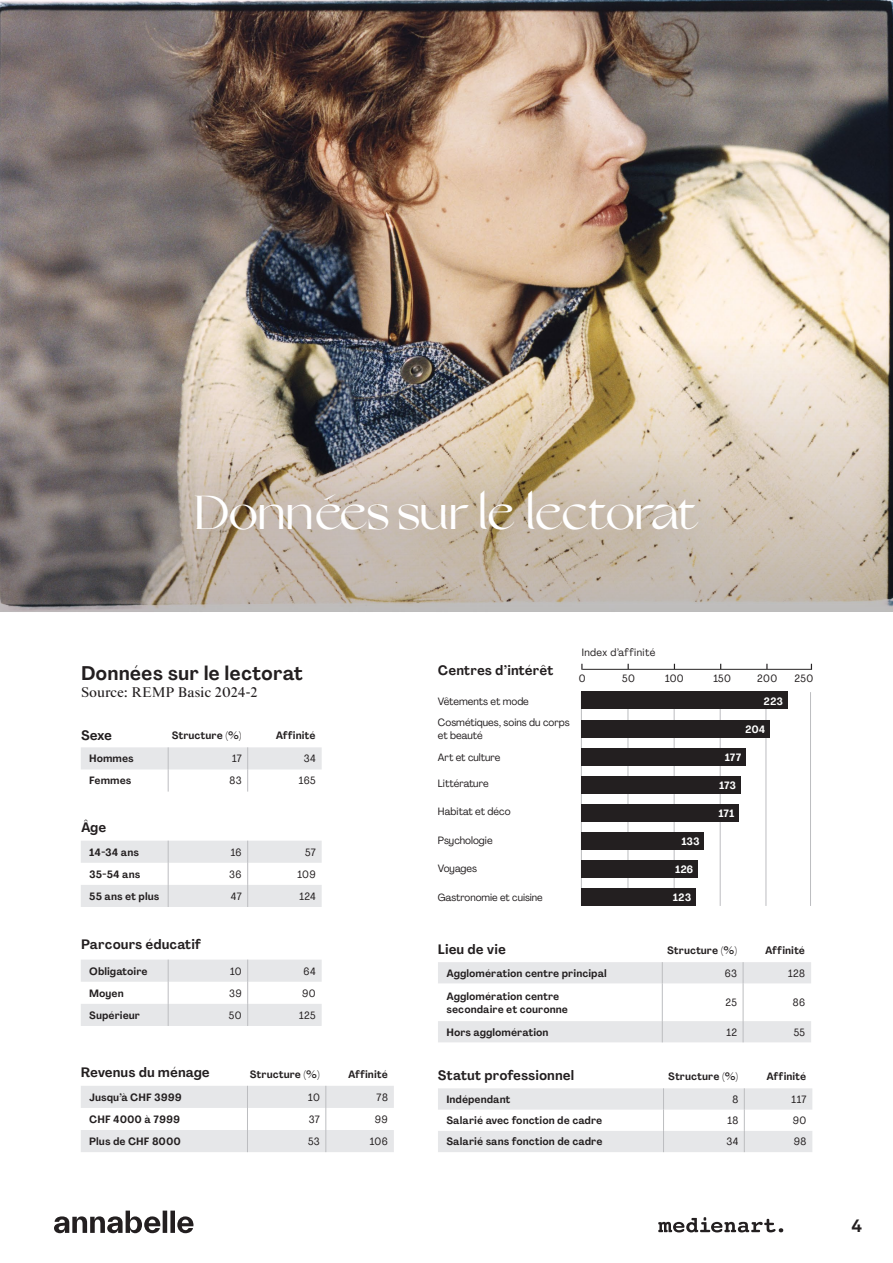
<style>
.page{position:relative;width:893px;height:1263px;background:#fff}
.page>*{position:absolute;margin:0;border:0;box-sizing:border-box;transform-origin:0 0}
.t1{font:48px "Grand Slang";letter-spacing:-.015em;color:#fff}
.t2{font:700 19.5px "Agrandir Text";color:#231f20;scale:1.04 1}
.t3{font:700 18px "Akkurat Std";color:#231f20}
.t4{font:14.25px "Starling";color:#231f20}
.t5{font:700 13.5px "Agrandir Text";color:#231f20;scale:1.04 1}
.t6{font:700 10.5px/12.6px "Agrandir Text";color:#231f20;scale:1.04 1}
.t7{font:condensed 10.5px/21.5px "Agrandir";color:#231f20;scale:1.04 1}
.t8{font:700 10.5px "Agrandir Text";color:#fff;scale:1.04 1}
.t9{font:condensed 10.5px "Agrandir";letter-spacing:.04em;color:#231f20;scale:1.04 1}
.t10{font:condensed 10.35px "Agrandir";color:#231f20;scale:1.04 1}
</style>
<div class="page">
<svg style="left:54px;top:1210px;width:140px;height:23px"></svg>
<svg style="left:658px;top:1217px;width:125px;height:15px"></svg>
<img style="left:0;top:0;width:893px;height:336px">
<img style="left:0;top:336px;width:893px;height:276px">
<svg style="left:81px;top:747px;width:241px;height:44px"></svg>
<svg style="left:81px;top:841px;width:241px;height:66px"></svg>
<svg style="left:81px;top:959px;width:241px;height:67px"></svg>
<svg style="left:81px;top:1086px;width:313px;height:66px"></svg>
<svg style="left:438px;top:962px;width:373px;height:80px"></svg>
<svg style="left:438px;top:1088px;width:374px;height:64px"></svg>
<hr style="left:582px;top:669px;width:230px;height:1px;background:#262324">
<div style="left:138px;top:440px;width:609px;height:149px;background:#231f20;opacity:.75"></div>
<hr style="left:581px;top:692px;width:1px;height:214px;background:#bcbdc0">
<hr style="left:628px;top:692px;width:1px;height:214px;background:#bcbdc0">
<hr style="left:674px;top:692px;width:1px;height:214px;background:#bcbdc0">
<hr style="left:720px;top:692px;width:1px;height:214px;background:#bcbdc0">
<hr style="left:766px;top:692px;width:1px;height:214px;background:#bcbdc0">
<hr style="left:810px;top:692px;width:1px;height:214px;background:#bcbdc0">
<div style="left:581px;top:692px;width:206px;height:17px;background:#231f20"></div>
<div style="left:581px;top:720px;width:189px;height:17px;background:#231f20"></div>
<div style="left:581px;top:748px;width:164px;height:17px;background:#231f20"></div>
<div style="left:581px;top:832px;width:123px;height:17px;background:#231f20"></div>
<div style="left:581px;top:860px;width:117px;height:17px;background:#231f20"></div>
<div style="left:581px;top:889px;width:115px;height:17px;background:#231f20"></div>
<div style="left:581px;top:776px;width:159px;height:17px;background:#231f20"></div>
<div style="left:581px;top:804px;width:158px;height:17px;background:#231f20"></div>
<h1 class="t1" style="left:192px;top:485px;width:509px">Données sur le lectorat</h1>
<h2 class="t2" style="left:81px;top:661px;width:215px">Données sur le lectorat</h2>
<h3 class="t4" style="left:81px;top:684px;width:178px">Source: REMP Basic 2024-2</h3>
<p class="t5" style="left:81px;top:727px;width:31px">Sexe</p>
<p class="t6" style="left:172px;top:729px;width:69px">Structure (%)</p>
<p class="t6" style="left:276px;top:729px;width:40px">Affinité</p>
<p class="t6" style="left:89px;top:752px;width:44px">Hommes</p>
<p class="t7" style="left:232px;top:748px;width:11px">17</p>
<p class="t7" style="left:304px;top:748px;width:13px">34</p>
<p class="t6" style="left:89px;top:774px;width:42px">Femmes</p>
<p class="t7" style="left:230px;top:770px;width:13px">83</p>
<p class="t7" style="left:299px;top:770px;width:18px">165</p>
<p class="t5" style="left:81px;top:819px;width:26px">Âge</p>
<p class="t6" style="left:89px;top:846px;width:49px">14-34 ans</p>
<p class="t7" style="left:231px;top:841px;width:12px">16</p>
<p class="t7" style="left:305px;top:841px;width:12px">57</p>
<p class="t6" style="left:89px;top:868px;width:51px">35-54 ans</p>
<p class="t7" style="left:229px;top:863px;width:13px">36</p>
<p class="t7" style="left:297px;top:863px;width:19px">109</p>
<p class="t6" style="left:89px;top:890px;width:69px">55 ans et plus</p>
<p class="t7" style="left:231px;top:885px;width:12px">47</p>
<p class="t7" style="left:299px;top:885px;width:17px">124</p>
<p class="t5" style="left:81px;top:936px;width:117px">Parcours éducatif</p>
<p class="t6" style="left:89px;top:964px;width:58px">Obligatoire</p>
<p class="t7" style="left:230px;top:960px;width:13px">10</p>
<p class="t7" style="left:304px;top:960px;width:13px">64</p>
<p class="t6" style="left:89px;top:987px;width:35px">Moyen</p>
<p class="t7" style="left:229px;top:982px;width:14px">39</p>
<p class="t7" style="left:302px;top:982px;width:15px">90</p>
<p class="t6" style="left:89px;top:1009px;width:50px">Supérieur</p>
<p class="t7" style="left:229px;top:1004px;width:14px">50</p>
<p class="t7" style="left:299px;top:1004px;width:18px">125</p>
<p class="t5" style="left:81px;top:1064px;width:126px">Revenus du ménage</p>
<p class="t6" style="left:250px;top:1067px;width:69px">Structure (%)</p>
<p class="t6" style="left:348px;top:1067px;width:40px">Affinité</p>
<p class="t6" style="left:89px;top:1091px;width:91px">Jusqu’à CHF 3999</p>
<p class="t7" style="left:308px;top:1086px;width:13px">10</p>
<p class="t7" style="left:377px;top:1086px;width:12px">78</p>
<p class="t6" style="left:89px;top:1113px;width:89px">CHF 4000 à 7999</p>
<p class="t7" style="left:309px;top:1108px;width:12px">37</p>
<p class="t7" style="left:375px;top:1108px;width:14px">99</p>
<p class="t6" style="left:89px;top:1135px;width:90px">Plus de CHF 8000</p>
<p class="t7" style="left:308px;top:1130px;width:13px">53</p>
<p class="t7" style="left:370px;top:1130px;width:19px">106</p>
<p class="t5" style="left:438px;top:662px;width:113px">Centres d’intérêt</p>
<p class="t7" style="left:438px;top:690px;width:128px">Vêtements et mode<br>Cosmétiques, soins du corps</p>
<p class="t7" style="left:438px;top:724px;width:62px;line-height:22.4px">et beauté<br>Art et culture</p>
<p class="t7" style="left:438px;top:773px;width:50px">Littérature</p>
<p class="t7" style="left:438px;top:800px;width:71px">Habitat et déco</p>
<p class="t7" style="left:438px;top:830px;width:54px">Psychologie</p>
<p class="t7" style="left:438px;top:857px;width:39px">Voyages</p>
<p class="t10" style="left:438px;top:891px;width:102px">Gastronomie et cuisine</p>
<p class="t9" style="left:582px;top:645px;width:72px">Index d’affinité</p>
<p class="t7" style="left:579px;top:667px;width:8px">0</p>
<p class="t7" style="left:622px;top:667px;width:14px">50</p>
<p class="t7" style="left:665px;top:667px;width:19px">100</p>
<p class="t7" style="left:713px;top:667px;width:18px">150</p>
<p class="t7" style="left:757px;top:667px;width:21px">200</p>
<p class="t7" style="left:795px;top:667px;width:19px">250</p>
<p class="t8" style="left:764px;top:694px;width:20px">223</p>
<p class="t8" style="left:745px;top:722px;width:21px">204</p>
<p class="t8" style="left:725px;top:750px;width:17px">177</p>
<p class="t8" style="left:681px;top:835px;width:19px">133</p>
<p class="t8" style="left:675px;top:863px;width:19px">126</p>
<p class="t8" style="left:673px;top:891px;width:19px">123</p>
<p class="t8" style="left:719px;top:778px;width:18px">173</p>
<p class="t8" style="left:719px;top:807px;width:17px">171</p>
<p class="t5" style="left:438px;top:941px;width:67px">Lieu de vie</p>
<p class="t6" style="left:667px;top:944px;width:69px">Structure (%)</p>
<p class="t6" style="left:765px;top:944px;width:40px">Affinité</p>
<p class="t6" style="left:446px;top:967px;width:156px">Agglomération centre principal</p>
<p class="t7" style="left:725px;top:962px;width:13px">63</p>
<p class="t7" style="left:788px;top:962px;width:18px">128</p>
<p class="t6" style="left:446px;top:990px;width:118px">Agglomération centre secondaire et couronne</p>
<p class="t7" style="left:725px;top:992px;width:13px">25</p>
<p class="t7" style="left:793px;top:992px;width:13px">86</p>
<p class="t6" style="left:446px;top:1026px;width:100px">Hors agglomération</p>
<p class="t7" style="left:726px;top:1021px;width:12px">12</p>
<p class="t7" style="left:794px;top:1021px;width:12px">55</p>
<p class="t5" style="left:438px;top:1066px;width:132px">Statut professionnel</p>
<p class="t6" style="left:668px;top:1070px;width:69px">Structure (%)</p>
<p class="t6" style="left:766px;top:1070px;width:40px">Affinité</p>
<p class="t6" style="left:446px;top:1093px;width:63px">Indépendant</p>
<p class="t7" style="left:732px;top:1088px;width:7px">8</p>
<p class="t7" style="left:791px;top:1088px;width:16px">117</p>
<p class="t6" style="left:446px;top:1114px;width:151px">Salarié avec fonction de cadre</p>
<p class="t7" style="left:727px;top:1110px;width:12px">18</p>
<p class="t7" style="left:793px;top:1110px;width:15px">90</p>
<p class="t6" style="left:446px;top:1135px;width:151px">Salarié sans fonction de cadre</p>
<p class="t7" style="left:726px;top:1131px;width:13px">34</p>
<p class="t7" style="left:794px;top:1131px;width:14px">98</p>
<h3 class="t3" style="left:851px;top:1214px;width:12px">4</h3>
</div>
